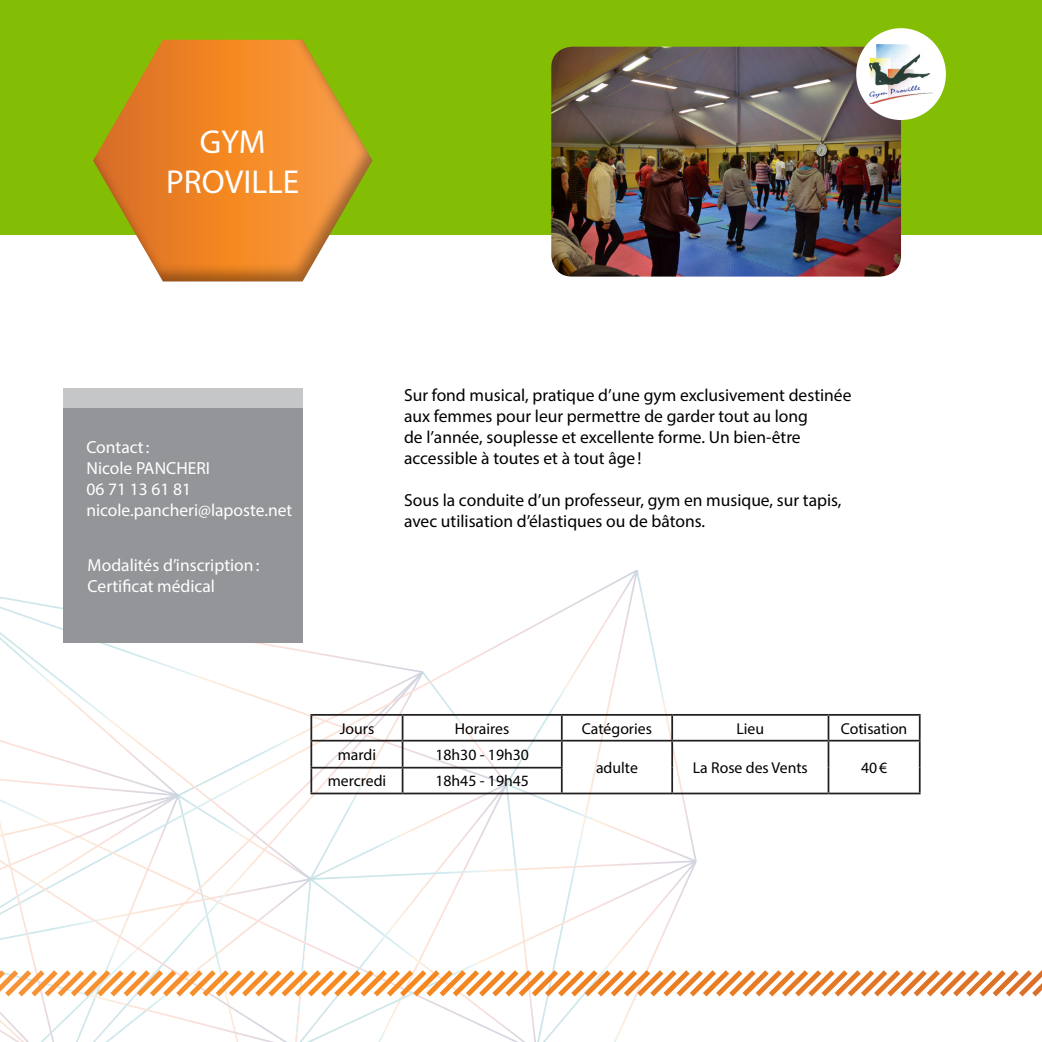
<style>
.page{position:relative;width:1042px;height:1042px;background:#fff}
.page>*{position:absolute;margin:0;border:0;box-sizing:border-box;transform-origin:0 0}
.nom_des_associations{font:33.25px/39.9px "Myriad Pro";color:#fff;text-align:center}
.texte_courant{font:17.5px/21px "Myriad Pro";color:#000}
.texte_courant-2{font:17.5px "Myriad Pro";color:#fff}
.Texte_sommaire{font:15.75px "Myriad Pro";color:#000}
</style>
<div class="page">
<div style="left:0;top:0;width:1042px;height:234px;background:#84be04"></div>
<img style="left:551px;top:47px;width:350px;height:230px">
<div style="left:856px;top:28px;width:90px;height:92px;background:#fff;border-radius:50%"></div>
<img style="left:869px;top:44px;width:63px;height:60px">
<div style="left:90px;top:39px;width:283px;height:245px;background:#231f20;opacity:.41"></div>
<div style="left:63px;top:388px;width:240px;height:255px;background:#939598"></div>
<div style="left:63px;top:388px;width:240px;height:20px;background:#c5c6c8"></div>
<svg style="left:0;top:570px;width:1042px;height:472px"></svg>
<hr style="left:310px;top:792px;width:92px;height:2px;background:#231f20">
<hr style="left:402px;top:792px;width:160px;height:2px;background:#231f20">
<hr style="left:562px;top:792px;width:110px;height:2px;background:#231f20">
<hr style="left:672px;top:792px;width:156px;height:2px;background:#231f20">
<hr style="left:828px;top:792px;width:92px;height:2px;background:#231f20">
<p class="nom_des_associations" style="left:166px;top:121px;width:134px">GYM<br>PROVILLE</p>
<p class="texte_courant-2" style="left:86px;top:437px;width:65px">Contact:</p>
<p class="texte_courant-2" style="left:86px;top:458px;width:125px">Nicole PANCHERI</p>
<p class="texte_courant-2" style="left:86px;top:479px;width:106px">06 71 13 61 81</p>
<p class="texte_courant-2" style="left:86px;top:500px;width:207px">nicole.pancheri@laposte.net</p>
<p class="texte_courant-2" style="left:88px;top:554px;width:173px">Modalités d’inscription:</p>
<p class="texte_courant-2" style="left:88px;top:575px;width:129px">Certificat médical</p>
<p class="texte_courant" style="left:404px;top:385px;width:449px">Sur fond musical, pratique d’une gym exclusivement destinée aux femmes pour leur permettre de garder tout au long<br>de l’année, souplesse et excellente forme. Un bien-être accessible à toutes et à tout âge!</p>
<p class="texte_courant" style="left:404px;top:490px;width:439px">Sous la conduite d’un professeur, gym en musique, sur tapis, avec utilisation d’élastiques ou de bâtons.</p>
<p class="Texte_sommaire" style="left:340px;top:718px;width:36px">Jours</p>
<p class="Texte_sommaire" style="left:455px;top:718px;width:56px">Horaires</p>
<p class="Texte_sommaire" style="left:582px;top:718px;width:72px">Catégories</p>
<p class="Texte_sommaire" style="left:736px;top:718px;width:29px">Lieu</p>
<p class="Texte_sommaire" style="left:841px;top:718px;width:68px">Cotisation</p>
<p class="Texte_sommaire" style="left:338px;top:745px;width:40px">mardi</p>
<p class="Texte_sommaire" style="left:435px;top:745px;width:95px">18h30 - 19h30</p>
<p class="Texte_sommaire" style="left:596px;top:758px;width:43px">adulte</p>
<p class="Texte_sommaire" style="left:693px;top:758px;width:117px">La Rose des Vents</p>
<p class="Texte_sommaire" style="left:861px;top:758px;width:28px">40€</p>
<p class="Texte_sommaire" style="left:328px;top:771px;width:60px">mercredi</p>
<p class="Texte_sommaire" style="left:435px;top:771px;width:95px">18h45 - 19h45</p>
</div>
